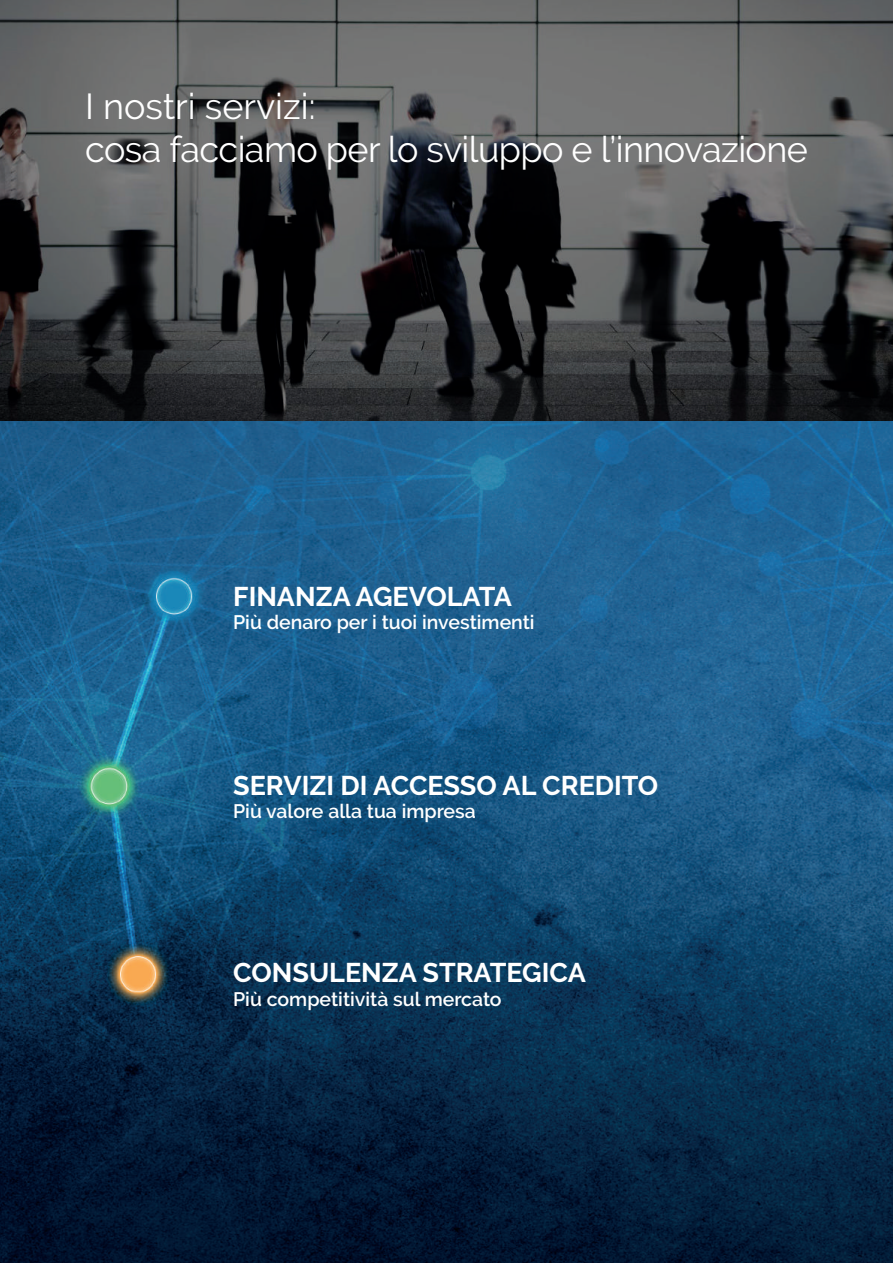
<style>
.page{position:relative;width:893px;height:1263px;background:#fff}
.page>*{position:absolute;margin:0;border:0;box-sizing:border-box;transform-origin:0 0}
.t1{font:36px/43.2px "Raleway";letter-spacing:-.015em;color:#fff}
.t2{font:700 27px "Raleway";color:#fff}
.t3{font:600 19.5px "Raleway";color:#fff}
</style>
<div class="page">
<img style="left:0;top:421px;width:893px;height:842px">
<svg style="left:0;top:0;width:893px;height:421px;background:#464849"></svg>
<h1 class="t1" style="left:85px;top:84px;width:724px">I nostri servizi:<br>cosa facciamo per lo sviluppo e l’innovazione</h1>
<h2 class="t2" style="left:233px;top:581px;width:280px">FINANZA AGEVOLATA</h2>
<p class="t3" style="left:233px;top:611px;width:303px">Più denaro per i tuoi investimenti</p>
<h2 class="t2" style="left:233px;top:770px;width:427px">SERVIZI DI ACCESSO AL CREDITO</h2>
<p class="t3" style="left:233px;top:800px;width:244px">Più valore alla tua impresa</p>
<h2 class="t2" style="left:233px;top:957px;width:354px">CONSULENZA STRATEGICA</h2>
<p class="t3" style="left:233px;top:987px;width:270px">Più competitività sul mercato</p>
</div>
